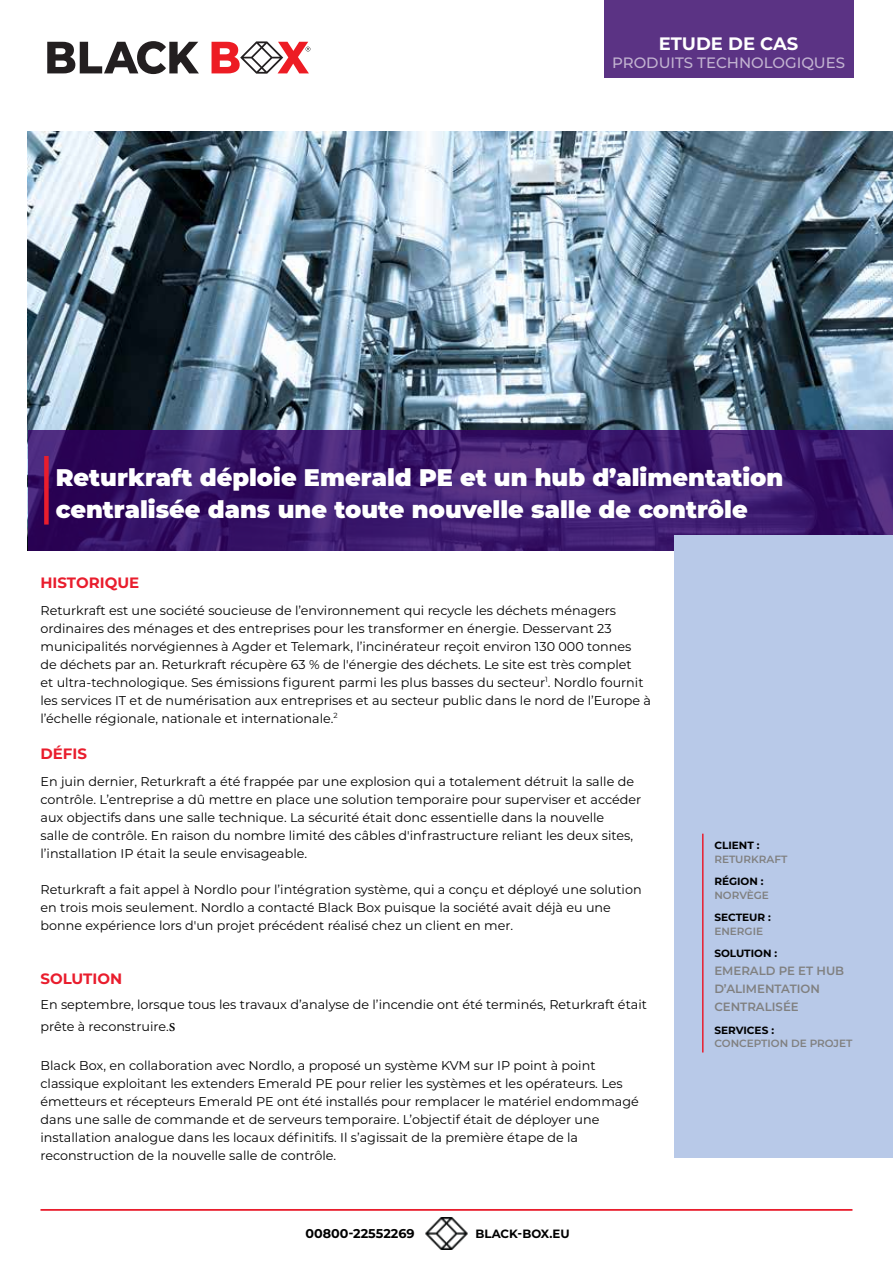
<style>
.page{position:relative;width:893px;height:1263px;background:#fff}
.page>*{position:absolute;margin:0;border:0;box-sizing:border-box;transform-origin:0 0}
.t1{font:900 24px/31.5px "Montserrat";color:#fff}
.t2{font:700 18px "Montserrat";color:#fff}
.t3{font:700 15px "Montserrat";color:#e91d2d}
.t4{font:500 15px "Montserrat";color:#c2b3d1}
.t5{font:12.75px/18px "Montserrat";color:#000}
.t6{font:700 12.75px "Montserrat";color:#000}
.t7{font:600 12px/18px "Montserrat";color:#808080}
.t8{font:700 12px "Montserrat";color:#000}
.t9{font:600 10.5px "Montserrat";color:#808080}
.t10{font:700 10.5px "Montserrat";color:#000}
.s1{font-family:"Minion Pro";font-size:18px}
</style>
<div class="page">
<img style="left:426px;top:1218px;width:41px;height:31px">
<hr style="left:40px;top:1209px;width:812px;height:2px;background:#e91d2d">
<img style="left:28px;top:132px;width:865px;height:298px">
<svg style="left:28px;top:430px;width:865px;height:120px;background:#3c196d"></svg>
<div style="left:674px;top:535px;width:219px;height:623px;background:#b8c9e8"></div>
<hr style="left:702px;top:834px;width:1px;height:218px;background:#e91d2d">
<div style="left:604px;top:0;width:249px;height:77px;background:#5b3384"></div>
<svg style="left:47px;top:41px;width:152px;height:33px"></svg>
<svg style="left:212px;top:41px;width:98px;height:33px"></svg>
<div style="left:44px;top:456px;width:5px;height:68px;background:#e91d2d"></div>
<h2 class="t2" style="left:659px;top:31px;width:141px">ETUDE DE CAS</h2>
<p class="t4" style="left:612px;top:52px;width:235px">PRODUITS TECHNOLOGIQUES</p>
<h1 class="t1" style="left:56px;top:460px;width:729px">Returkraft déploie Emerald PE et un hub d’alimentation centralisée dans une toute nouvelle salle de contrôle</h1>
<p class="t3" style="left:40px;top:571px;width:100px">HISTORIQUE</p>
<p class="t5" style="left:40px;top:601px;width:612px">Returkraft est une société soucieuse de l’environnement qui recycle les déchets ménagers ordinaires des ménages et des entreprises pour les transformer en énergie. Desservant 23 municipalités norvégiennes à Agder et Telemark, l’incinérateur reçoit environ 130 000 tonnes<br>de déchets par an. Returkraft récupère 63 % de l'énergie des déchets. Le site est très complet<br>et ultra-technologique. Ses émissions figurent parmi les plus basses du secteur<sup>1</sup>. Nordlo fournit les services IT et de numérisation aux entreprises et au secteur public dans le nord de l’Europe à l’échelle régionale, nationale et internationale.<sup>2</sup></p>
<p class="t3" style="left:40px;top:742px;width:48px">DÉFIS</p>
<p class="t5" style="left:40px;top:772px;width:602px">En juin dernier, Returkraft a été frappée par une explosion qui a totalement détruit la salle de contrôle. L’entreprise a dû mettre en place une solution temporaire pour superviser et accéder aux objectifs dans une salle technique. La sécurité était donc essentielle dans la nouvelle<br>salle de contrôle. En raison du nombre limité des câbles d'infrastructure reliant les deux sites, l’installation IP était la seule envisageable.</p>
<p class="t5" style="left:40px;top:880px;width:603px">Returkraft a fait appel à Nordlo pour l’intégration système, qui a conçu et déployé une solution en trois mois seulement. Nordlo a contacté Black Box puisque la société avait déjà eu une bonne expérience lors d'un projet précédent réalisé chez un client en mer.</p>
<p class="t3" style="left:40px;top:967px;width:83px">SOLUTION</p>
<p class="t5" style="left:40px;top:993px;width:608px;line-height:21.6px">En septembre, lorsque tous les travaux d’analyse de l’incendie ont été terminés, Returkraft était prête à reconstruire.<span class="s1">s</span></p>
<p class="t5" style="left:40px;top:1056px;width:600px">Black Box, en collaboration avec Nordlo, a proposé un système KVM sur IP point à point classique exploitant les extenders Emerald PE pour relier les systèmes et les opérateurs. Les émetteurs et récepteurs Emerald PE ont été installés pour remplacer le matériel endommagé dans une salle de commande et de serveurs temporaire. L’objectif était de déployer une installation analogue dans les locaux définitifs. Il s’agissait de la première étape de la reconstruction de la nouvelle salle de contrôle.</p>
<p class="t6" style="left:305px;top:1224px;width:111px">00800-22552269</p>
<p class="t8" style="left:475px;top:1225px;width:96px">BLACK-BOX.EU</p>
<p class="t10" style="left:714px;top:838px;width:47px">CLIENT :</p>
<p class="t9" style="left:714px;top:851px;width:75px">RETURKRAFT</p>
<p class="t10" style="left:714px;top:874px;width:51px">RÉGION :</p>
<p class="t9" style="left:714px;top:887px;width:56px">NORVÈGE</p>
<p class="t10" style="left:714px;top:910px;width:58px">SECTEUR :</p>
<p class="t9" style="left:714px;top:923px;width:50px">ENERGIE</p>
<p class="t10" style="left:714px;top:946px;width:64px">SOLUTION :</p>
<p class="t7" style="left:714px;top:961px;width:131px">EMERALD PE ET HUB<br>D’ALIMENTATION<br>CENTRALISÉE</p>
<p class="t10" style="left:714px;top:1022px;width:61px">SERVICES :</p>
<p class="t9" style="left:714px;top:1036px;width:140px">CONCEPTION DE PROJET</p>
</div>
